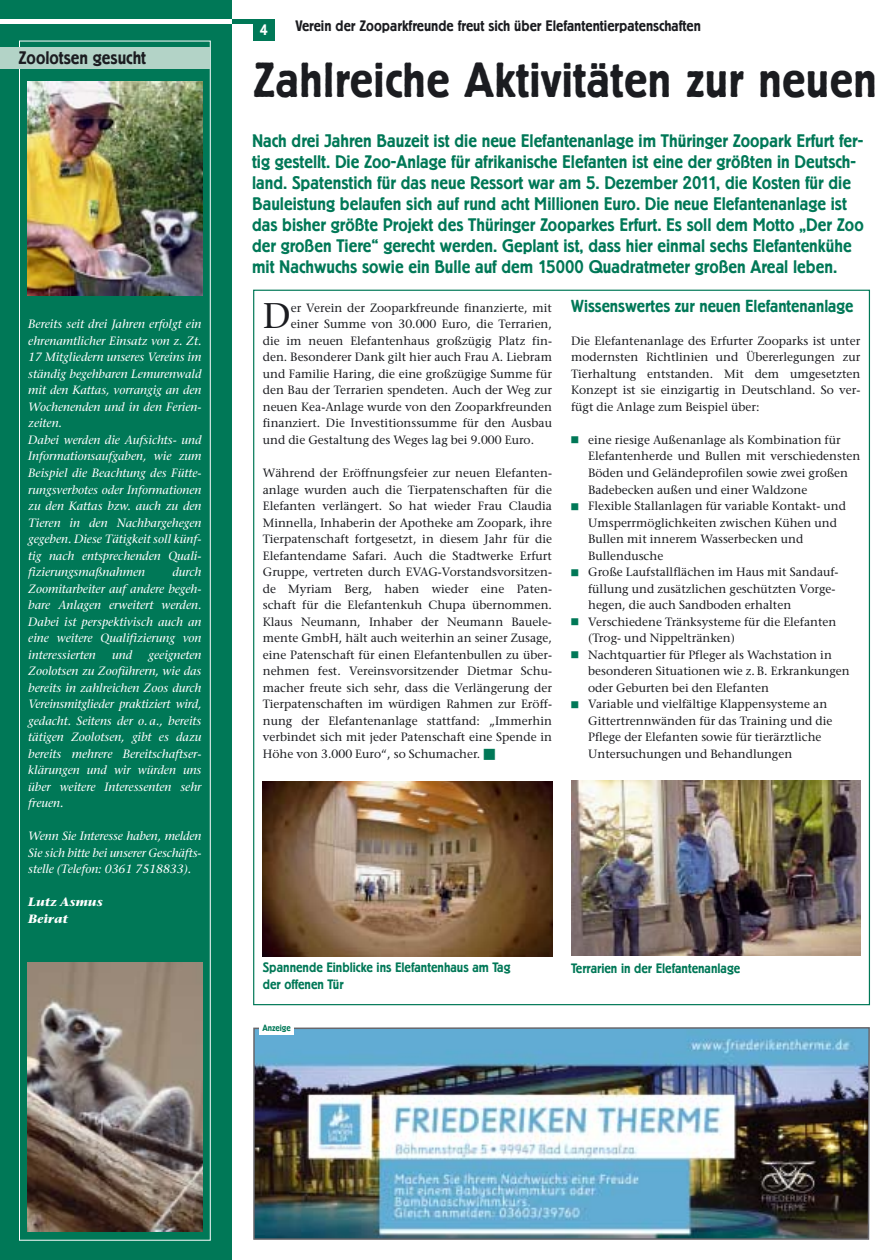
<style>
.page{position:relative;width:889px;height:1260px;background:#fff}
.page>*{position:absolute;margin:0;border:0;box-sizing:border-box;transform-origin:0 0}
.t1{font:500 48.75px "Berliner Grotesk";letter-spacing:.005em;color:#1b1c20}
.t2{font:35.55px "Stone Serif";color:#1b1c20}
.t3{font:500 18px/21px "Berliner Grotesk";color:#007857}
.t4{font:500 18px "Berliner Grotesk";color:#1b1c20}
.t5{font:500 17.25px "Berliner Grotesk";color:#007857}
.t6{font:500 15px "Berliner Grotesk";color:#1b1c20}
.t7{font:500 15px "Berliner Grotesk";color:#fff}
.t8{font:500 13.5px/16.5px "Berliner Grotesk";color:#007857}
.t9{font:12px/16.5px "Stone Serif";color:#1b1c20}
.t10{font:italic 12px/16.5px "Stone Serif";color:#fff;text-align:justify}
.t11{font:italic 700 12px/16.5px "Stone Serif";color:#fff}
.t12{font:500 9px "Berliner Grotesk";color:#007857}
.s1{color:#007857}
</style>
<div class="page">
<div style="left:232px;top:19px;width:25px;height:5px;background:#007857"></div>
<div style="left:0;top:0;width:232px;height:1259px;background:#007857"></div>
<div style="left:253px;top:19px;width:21px;height:22px;background:#007857"></div>
<div style="left:0;top:19px;width:232px;height:5px;background:#fff"></div>
<div style="left:19px;top:41px;width:192px;height:1199px;border:1px solid #fff"></div>
<div style="left:0;top:48px;width:210px;height:21px;background:#b3d3c7"></div>
<img style="left:28px;top:81px;width:174px;height:214px">
<img style="left:28px;top:962px;width:174px;height:268px">
<img style="left:253px;top:1027px;width:617px;height:213px">
<div style="left:260px;top:1020px;width:34px;height:14px;background:#fff"></div>
<img style="left:263px;top:781px;width:289px;height:175px">
<img style="left:571px;top:780px;width:289px;height:175px">
<h3 class="t4" style="left:19px;top:51px;width:129px">Zoolotsen gesucht</h3>
<p class="t10" style="left:28px;top:317px;width:175px;text-align:left">Bereits seit drei Jahren erfolgt ein ehrenamtlicher Einsatz von z. Zt.<br>17 Mitgliedern unseres Vereins im ständig begehbaren Lemurenwald mit den Kattas, vorrangig an den<br>Wochenenden und in den Ferien&shy;zeiten.<br>Dabei werden die Aufsichts- und<br>Informationsaufgaben, wie zum<br>Beispiel die Beachtung des Fütte&shy;rungsverbotes oder Informationen zu den Kattas bzw. auch zu den<br>Tieren in den Nachbargehegen gegeben. Diese Tätigkeit soll künf&shy;tig nach entsprechenden Quali&shy;fizierungsmaßnahmen</p>
<p class="t10" style="left:28px;top:565px;width:175px;text-indent:144px">durch Zoo mitarbeiter auf andere begeh&shy;bare Anlagen erweitert werden.<br>Dabei ist perspektivisch auch an eine weitere Qualifizierung von interessierten</p>
<p class="t10" style="left:112px;top:647px;width:22px">und</p>
<p class="t10" style="left:28px;top:647px;width:175px;text-indent:120px">geeigneten Zoolotsen zu Zooführern, wie das bereits in zahlreichen Zoos durch Vereinsmitglieder praktiziert wird, gedacht. Seitens der o. a., bereits tätigen Zoolotsen, gibt es dazu bereits mehrere Bereitschaftser&shy;klärungen und wir würden uns über weitere Interessenten sehr freuen.</p>
<p class="t10" style="left:28px;top:829px;width:175px">Wenn Sie Interesse haben, melden Sie sich bitte bei unserer Geschäfts&shy;stelle (Telefon: 0361 7518833).</p>
<p class="t11" style="left:28px;top:895px;width:76px">Lutz Asmus<br>Beirat</p>
<p class="t7" style="left:260px;top:25px;width:10px">4</p>
<p class="t6" style="left:296px;top:20px;width:407px">Verein der Zooparkfreunde freut sich über Elefantentierpatenschaften</p>
<h1 class="t1" style="left:253px;top:63px;width:625px">Zahlreiche Aktivitäten zur neuen</h1>
<p class="t3" style="left:252px;top:131px;width:613px">Nach drei Jahren Bauzeit ist die neue Elefantenanlage im Thüringer Zoopark Erfurt fer&shy;tig gestellt. Die Zoo-Anlage für afrikanische Elefanten ist eine der größten in Deutsch&shy;land. Spatenstich für das neue Ressort war am 5. Dezember 2011, die Kosten für die Bauleistung belaufen sich auf rund acht Millionen Euro. Die neue Elefantenanlage ist das bisher größte Projekt des Thüringer Zooparkes Erfurt. Es soll dem Motto „Der Zoo der großen Tiere“ gerecht werden. Geplant ist, dass hier einmal sechs Elefantenkühe mit Nachwuchs sowie ein Bulle auf dem 15000 Quadratmeter großen Areal leben.</p>
<h2 class="t2" style="left:263px;top:302px;width:29px">D</h2>
<p class="t9" style="left:291px;top:301px;width:263px">er Verein der Zooparkfreunde finanzierte, mit</p>
<p class="t9" style="left:291px;top:317px;width:263px">einer Summe von 30.000 Euro, die Terrarien,</p>
<p class="t9" style="left:263px;top:334px;width:291px">die im neuen Elefantenhaus großzügig Platz fin-</p>
<p class="t9" style="left:263px;top:350px;width:291px">den. Besonderer Dank gilt hier auch Frau A. Liebram</p>
<p class="t9" style="left:263px;top:367px;width:291px">und Familie Haring, die eine großzügige Summe für</p>
<p class="t9" style="left:263px;top:383px;width:291px">den Bau der Terrarien spendeten. Auch der Weg zur</p>
<p class="t9" style="left:263px;top:400px;width:291px">neuen Kea-Anlage wurde von den Zooparkfreunden</p>
<p class="t9" style="left:263px;top:416px;width:291px">finanziert. Die Investitions summe für den Ausbau</p>
<p class="t9" style="left:263px;top:433px;width:273px">und die Gestaltung des Weges lag bei 9.000 Euro.</p>
<p class="t9" style="left:263px;top:466px;width:291px;text-align:justify">Während der Eröffnungsfeier zur neuen Elefanten&shy;anlage wurden auch die Tierpatenschaften für die Elefanten verlängert. So hat wieder Frau Claudia Minnella, Inhaberin der Apotheke am Zoopark, ihre Tierpatenschaft fortgesetzt, in diesem Jahr für die Elefantendame Safari. Auch die Stadtwerke Erfurt Gruppe, vertreten durch EVAG-Vorstandsvorsitzen&shy;de Myriam Berg, haben wieder eine Paten&shy;schaft für die Elefantenkuh Chupa übernommen.<br>Klaus Neumann, Inhaber der Neumann Bauele&shy;mente GmbH, hält auch weiterhin an seiner Zusage, eine Patenschaft für einen Elefantenbullen zu über&shy;nehmen fest. Vereinsvorsitzender Dietmar Schu&shy;macher freute sich sehr, dass die Verlängerung der Tier patenschaften im würdigen Rahmen zur Eröff - nung der Elefantenanlage stattfand: „Immerhin verbindet sich mit jeder Patenschaft eine Spende in Höhe von 3.000 Euro“, so Schumacher. <span class="s1">■</span></p>
<h3 class="t5" style="left:571px;top:300px;width:284px">Wissenswertes zur neuen Elefantenanlage</h3>
<p class="t9" style="left:571px;top:334px;width:291px;text-align:justify">Die Elefantenanlage des Erfurter Zooparks ist unter modernsten Richtlinien und Übererlegungen zur Tierhaltung entstanden. Mit dem umgesetzten Konzept ist sie einzigartig in Deutschland. So ver&shy;fügt die Anlage zum Beispiel über:</p>
<p class="t9" style="left:588px;top:433px;width:274px;text-indent:-17px"><span class="s1">■</span> eine riesige Außenanlage als Kombination für Elefantenherde und Bullen mit verschiedensten Böden und Geländeprofilen sowie zwei großen Badebecken außen und einer Waldzone</p>
<p class="t9" style="left:588px;top:499px;width:259px;text-indent:-17px"><span class="s1">■</span> Flexible Stallanlagen für variable Kontakt- und Umsperrmöglichkeiten zwischen Kühen und Bullen mit innerem Wasserbecken und Bullendusche</p>
<p class="t9" style="left:588px;top:565px;width:252px;text-indent:-17px"><span class="s1">■</span> Große Laufstallflächen im Haus mit Sandauf&shy;füllung und zusätzlichen geschützten Vorge&shy;hegen, die auch Sandboden erhalten</p>
<p class="t9" style="left:588px;top:614px;width:250px;text-indent:-17px"><span class="s1">■</span> Verschiedene Tränksysteme für die Elefanten (Trog- und Nippeltränken)</p>
<p class="t9" style="left:588px;top:647px;width:263px;text-indent:-17px"><span class="s1">■</span> Nachtquartier für Pfleger als Wachstation in besonderen Situationen wie z. B. Erkrankungen oder Geburten bei den Elefanten</p>
<p class="t9" style="left:588px;top:697px;width:246px;text-indent:-17px"><span class="s1">■</span> Variable und vielfältige Klappensysteme an Gittertrennwänden für das Training und die Pflege der Elefanten sowie für tierärztliche Untersuchungen und Behandlungen</p>
<p class="t8" style="left:263px;top:959px;width:249px">Spannende Einblicke ins Elefantenhaus am Tag der offenen Tür</p>
<p class="t8" style="left:571px;top:960px;width:171px">Terrarien in der Elefantenanlage</p>
<p class="t12" style="left:262px;top:1024px;width:30px">Anzeige</p>
</div>
